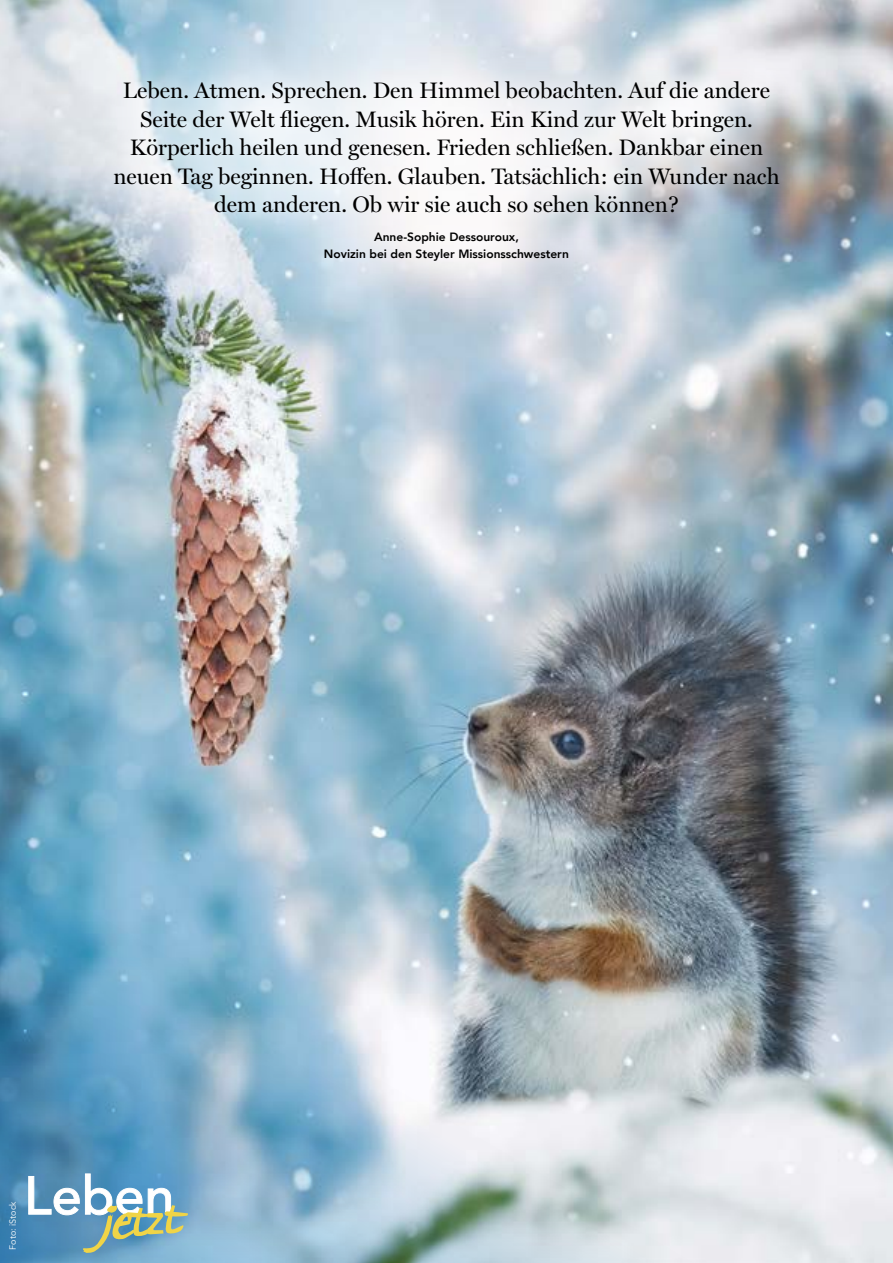
<style>
.page{position:relative;width:893px;height:1263px;background:#fff}
.page>*{position:absolute;margin:0;border:0;box-sizing:border-box;transform-origin:0 0}
.t1{font:22.5px/28.5px "Miller Display";color:#000;text-align:center}
.t2{font:800 12px/16.5px "Avenir";color:#000;text-align:center}
.t3{font:9px "Avenir";color:#fff}
</style>
<div class="page">
<img style="left:0;top:0;width:893px;height:1263px">
<img style="left:0;top:776px;width:708px;height:487px">
<svg style="left:74px;top:41px;width:744px;height:261px"></svg>
<svg style="left:28px;top:1173px;width:161px;height:80px;background:#7faabc"></svg>
<p class="t1" style="left:113px;top:76px;width:668px">Leben. Atmen. Sprechen. Den Himmel beobachten. Auf die andere Seite der Welt fliegen. Musik hören. Ein Kind zur Welt bringen.<br>Körperlich heilen und genesen. Frieden schließen. Dankbar einen neuen Tag beginnen. Hoffen. Glauben. Tatsächlich: ein Wunder nach dem anderen. Ob wir sie auch so sehen können?</p>
<p class="t2" style="left:324px;top:229px;width:247px">Anne-Sophie Dessouroux,<br>Novizin bei den Steyler Missionsschwestern</p>
<p class="t3" style="left:7px;top:1249px;width:49px;rotate:-90deg">Foto: iStock</p>
</div>
